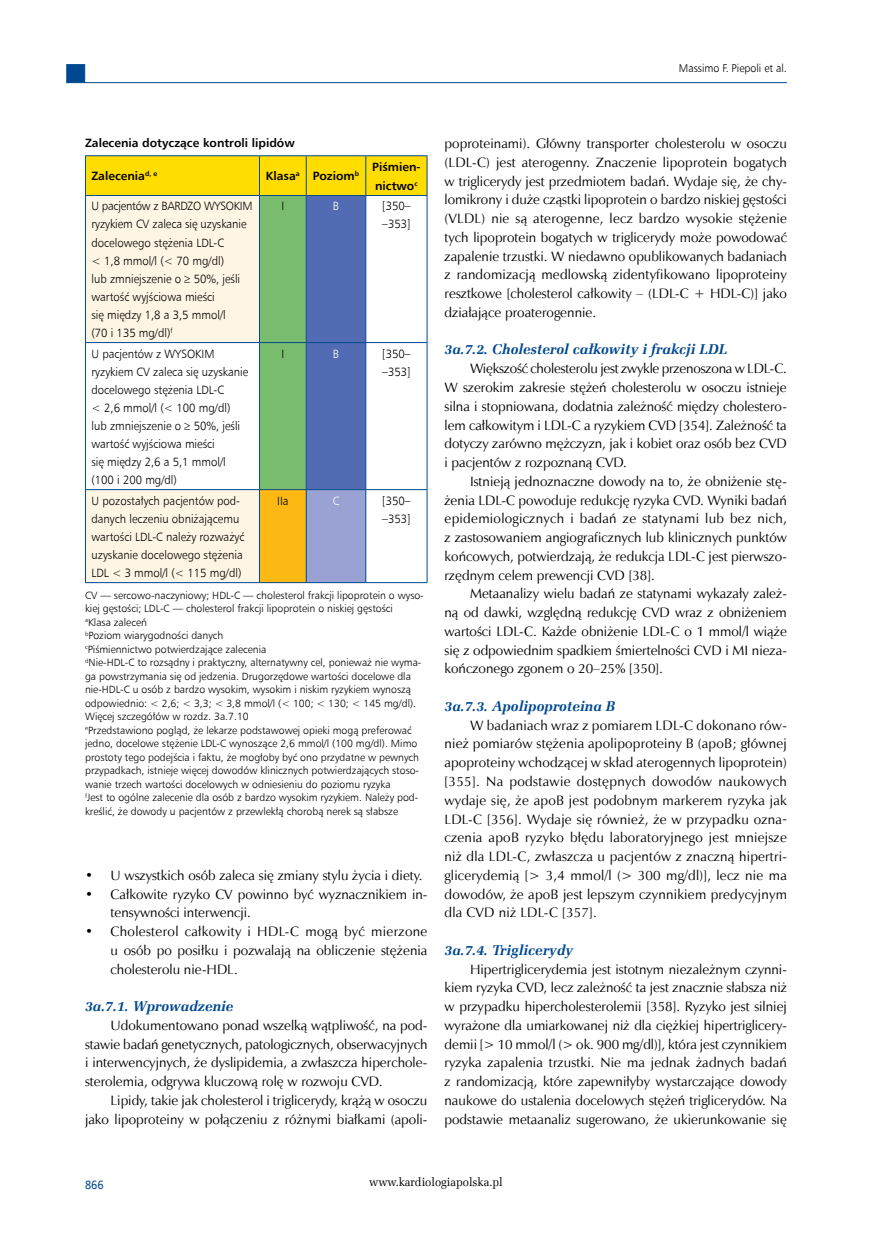
<style>
.page{position:relative;width:872px;height:1234px;background:#fff}
.page>*{position:absolute;margin:0;border:0;box-sizing:border-box;transform-origin:0 0}
.t1{font:italic 700 14.25px "Zapf Ellipt EU";color:#004990}
.t2{font:13.65px/18.8px "Zapf Humnst EU";color:#000;text-align:justify}
.t3{font:12px/18px "Humnst 777 Lt EU";color:#000;scale:.95 1}
.t4{font:700 12px/18.8px "Humnst 777 EU";color:#000}
.t5{font:12px "Zapf Ellipt EU";color:#000;scale:.95 1}
.t6{font:12px "Humnst 777 EU";color:#004990;scale:.9 1}
.t7{font:12px "Humnst 777 Lt EU";color:#fff;scale:.95 1}
.t8{font:11.25px "Humnst 777 Lt EU";color:#000;scale:.95 1}
.t9{font:10.5px/13.5px "Humnst 777 Lt EU";color:#000}
</style>
<div class="page">
<hr style="left:85px;top:82px;width:702px;height:1px;background:#004990">
<div style="left:66px;top:64px;width:19px;height:19px;background:#004990;border:1px solid #004990"></div>
<div style="left:86px;top:490px;width:173px;height:92px;background:#fff5e4"></div>
<svg style="left:86px;top:156px;width:341px;height:333px"></svg>
<div style="left:259px;top:489px;width:47px;height:93px;background:#fdb913"></div>
<div style="left:306px;top:489px;width:60px;height:93px;background:#99a2d2"></div>
<hr style="left:259px;top:156px;width:1px;height:39px;background:#004990">
<hr style="left:306px;top:156px;width:1px;height:39px;background:#004990">
<hr style="left:365px;top:156px;width:1px;height:39px;background:#004990">
<hr style="left:259px;top:342px;width:47px;height:1px;background:#004990">
<hr style="left:306px;top:342px;width:60px;height:1px;background:#004990">
<hr style="left:366px;top:342px;width:61px;height:1px;background:#004990">
<hr style="left:366px;top:489px;width:61px;height:1px;background:#004990">
<hr style="left:427px;top:196px;width:1px;height:146px;background:#004990">
<hr style="left:85px;top:343px;width:1px;height:146px;background:#004990">
<hr style="left:427px;top:343px;width:1px;height:146px;background:#004990">
<hr style="left:427px;top:490px;width:1px;height:92px;background:#004990">
<hr style="left:366px;top:582px;width:61px;height:1px;background:#004990">
<hr style="left:85px;top:155px;width:174px;height:1px;background:#004990">
<hr style="left:85px;top:156px;width:1px;height:39px;background:#004990">
<hr style="left:259px;top:155px;width:47px;height:1px;background:#004990">
<hr style="left:306px;top:155px;width:60px;height:1px;background:#004990">
<hr style="left:366px;top:155px;width:61px;height:1px;background:#004990">
<hr style="left:427px;top:156px;width:1px;height:39px;background:#004990">
<hr style="left:366px;top:195px;width:61px;height:1px;background:#004990">
<hr style="left:259px;top:195px;width:47px;height:1px;background:#004990">
<hr style="left:259px;top:343px;width:1px;height:146px;background:#004990">
<hr style="left:259px;top:489px;width:47px;height:1px;background:#004990">
<hr style="left:259px;top:582px;width:47px;height:1px;background:#004990">
<hr style="left:306px;top:195px;width:60px;height:1px;background:#004990">
<hr style="left:306px;top:196px;width:1px;height:146px;background:#004990">
<hr style="left:365px;top:196px;width:1px;height:146px;background:#004990">
<hr style="left:306px;top:343px;width:1px;height:146px;background:#004990">
<hr style="left:365px;top:343px;width:1px;height:146px;background:#004990">
<hr style="left:306px;top:489px;width:60px;height:1px;background:#004990">
<hr style="left:306px;top:490px;width:1px;height:92px;background:#004990">
<hr style="left:365px;top:490px;width:1px;height:92px;background:#004990">
<hr style="left:306px;top:582px;width:60px;height:1px;background:#004990">
<hr style="left:85px;top:195px;width:174px;height:1px;background:#004990">
<hr style="left:85px;top:196px;width:1px;height:146px;background:#004990">
<hr style="left:259px;top:196px;width:1px;height:146px;background:#004990">
<hr style="left:85px;top:342px;width:174px;height:1px;background:#004990">
<hr style="left:85px;top:489px;width:174px;height:1px;background:#004990">
<hr style="left:85px;top:490px;width:1px;height:92px;background:#004990">
<hr style="left:259px;top:490px;width:1px;height:92px;background:#004990">
<hr style="left:85px;top:582px;width:174px;height:1px;background:#004990">
<p class="t8" style="left:679px;top:61px;width:115px">Massimo F. Piepoli et al.</p>
<p class="t4" style="left:85px;top:133px;width:211px">Zalecenia dotyczące kontroli lipidów</p>
<p class="t4" style="left:91px;top:166px;width:67px">Zalecenia<sup>d,</sup> <sup>e</sup></p>
<p class="t4" style="left:266px;top:166px;width:95px">Klasa<sup>a</sup> Poziom<sup>b</sup></p>
<p class="t4" style="left:372px;top:157px;width:50px">Piśmien&shy;nictwo<sup>c</sup></p>
<p class="t3" style="left:91px;top:197px;width:171px">U pacjentów z BARDZO WYSOKIM ryzykiem CV zaleca się uzyskanie docelowego stężenia LDL-C<br>&lt; 1,8 mmol/l (&lt; 70 mg/dl)<br>lub zmniejszenie o ≥ 50%, jeśli wartość wyjściowa mieści<br>się między 1,8 a 3,5 mmol/l<br>(70 i 135 mg/dl)<sup>f</sup></p>
<p class="t3" style="left:281px;top:197px;width:4px">I</p>
<p class="t7" style="left:333px;top:199px;width:8px">B</p>
<p class="t3" style="left:382px;top:197px;width:31px">[350– –353]</p>
<p class="t3" style="left:91px;top:344px;width:167px">U pacjentów z WYSOKIM ryzykiem CV zaleca się uzyskanie docelowego stężenia LDL-C<br>&lt; 2,6 mmol/l (&lt; 100 mg/dl) lub zmniejszenie o ≥ 50%, jeśli wartość wyjściowa mieści<br>się między 2,6 a 5,1 mmol/l (100 i 200 mg/dl)</p>
<p class="t3" style="left:281px;top:344px;width:4px">I</p>
<p class="t7" style="left:333px;top:346px;width:8px">B</p>
<p class="t3" style="left:382px;top:344px;width:31px">[350– –353]</p>
<p class="t3" style="left:91px;top:491px;width:163px">U pozostałych pacjentów pod&shy;danych leczeniu obniżającemu wartości LDL-C należy rozważyć uzyskanie docelowego stężenia<br>LDL &lt; 3 mmol/l (&lt; 115 mg/dl)</p>
<p class="t3" style="left:277px;top:491px;width:13px">IIa</p>
<p class="t7" style="left:333px;top:493px;width:8px">C</p>
<p class="t3" style="left:382px;top:491px;width:31px">[350– –353]</p>
<p class="t9" style="left:85px;top:588px;width:340px">CV — sercowo-naczyniowy; HDL-C — cholesterol frakcji lipoprotein o wyso&shy;kiej gęstości; LDL-C — cholesterol frakcji lipoprotein o niskiej gęstości<br><sup>a</sup>Klasa zaleceń<br><sup>b</sup>Poziom wiarygodności danych<br><sup>c</sup>Piśmiennictwo potwierdzające zalecenia<br><sup>d</sup>Nie-HDL-C to rozsądny i praktyczny, alternatywny cel, ponieważ nie wyma&shy;ga powstrzymania się od jedzenia. Drugorzędowe wartości docelowe dla nie-HDL-C u osób z bardzo wysokim, wysokim i niskim ryzykiem wynoszą odpowiednio: &lt; 2,6; &lt; 3,3; &lt; 3,8 mmol/l (&lt; 100; &lt; 130; &lt; 145 mg/dl).<br>Więcej szczegółów w rozdz. 3a.7.10<br><sup>e</sup>Przedstawiono pogląd, że lekarze podstawowej opieki mogą preferować jedno, docelowe stężenie LDL-C wynoszące 2,6 mmol/l (100 mg/dl). Mimo prostoty tego podejścia i faktu, że mogłoby być ono przydatne w pewnych przypadkach, istnieje więcej dowodów klinicznych potwierdzających stoso&shy;wanie trzech wartości docelowych w odniesieniu do poziomu ryzyka<br><sup>f</sup>Jest to ogólne zalecenie dla osób z bardzo wysokim ryzykiem. Należy pod&shy;kreślić, że dowody u pacjentów z przewlekłą chorobą nerek są słabsze</p>
<p class="t2" style="left:85px;top:865px;width:339px">• U wszystkich osób zaleca się zmiany stylu życia i diety.</p>
<p class="t2" style="left:111px;top:884px;width:318px;text-indent:-26px">• Całkowite ryzyko CV powinno być wyznacznikiem in&shy;tensywności interwencji.</p>
<p class="t2" style="left:111px;top:921px;width:318px;text-indent:-26px">• Cholesterol całkowity i HDL-C mogą być mierzone u osób po posiłku i pozwalają na obliczenie stężenia cholesterolu nie-HDL.</p>
<p class="t1" style="left:85px;top:997px;width:150px">3a.7.1. Wprowadzenie</p>
<p class="t2" style="left:85px;top:1015px;width:344px;text-indent:25px">Udokumentowano ponad wszelką wątpliwość, na pod&shy;stawie badań genetycznych, patologicznych, obserwacyjnych i interwencyjnych, że dyslipidemia, a zwłaszcza hiperchole&shy;sterolemia, odgrywa kluczową rolę w rozwoju CVD.</p>
<p class="t2" style="left:85px;top:1090px;width:344px;text-align:right">Lipidy, takie jak cholesterol i triglicerydy, krążą w osoczu jako lipoproteiny w połączeniu z różnymi białkami (apoli-</p>
<p class="t2" style="left:444px;top:134px;width:344px">poproteinami). Główny transporter cholesterolu w osoczu (LDL-C) jest aterogenny. Znaczenie lipoprotein bogatych w triglicerydy jest przedmiotem badań. Wydaje się, że chy&shy;lomikrony i duże cząstki lipoprotein o bardzo niskiej gęstości (VLDL) nie są aterogenne, lecz bardzo wysokie stężenie tych lipoprotein bogatych w triglicerydy może powodować zapalenie trzustki. W niedawno opublikowanych badaniach z randomizacją medlowską zidentyfikowano lipoproteiny resztkowe [cholesterol całkowity – (LDL-C + HDL-C)] jako działające proaterogennie.</p>
<p class="t1" style="left:444px;top:341px;width:284px">3a.7.2. Cholesterol całkowity i frakcji LDL</p>
<p class="t2" style="left:444px;top:359px;width:344px;text-indent:26px">Większość cholesterolu jest zwykle przenoszona w LDL-C.<br>W szerokim zakresie stężeń cholesterolu w osoczu istnieje silna i stopniowana, dodatnia zależność między cholestero&shy;lem całkowitym i LDL-C a ryzykiem CVD [354]. Zależność ta dotyczy zarówno mężczyzn, jak i kobiet oraz osób bez CVD i pacjentów z rozpoznaną CVD.</p>
<p class="t2" style="left:444px;top:471px;width:344px;text-indent:25px">Istnieją jednoznaczne dowody na to, że obniżenie stę&shy;żenia LDL-C powoduje redukcję ryzyka CVD. Wyniki badań epidemiologicznych i badań ze statynami lub bez nich, z zastosowaniem angiograficznych lub klinicznych punktów końcowych, potwierdzają, że redukcja LDL-C jest pierwszo&shy;rzędnym celem prewencji CVD [38].</p>
<p class="t2" style="left:444px;top:584px;width:344px;text-indent:25px">Metaanalizy wielu badań ze statynami wykazały zależ&shy;ną od dawki, względną redukcję CVD wraz z obniżeniem wartości LDL-C. Każde obniżenie LDL-C o 1 mmol/l wiąże się z odpowiednim spadkiem śmiertelności CVD i MI nieza&shy;kończonego zgonem o 20–25% [350].</p>
<p class="t1" style="left:444px;top:697px;width:172px">3a.7.3. Apolipoproteina B</p>
<p class="t2" style="left:444px;top:715px;width:344px;text-indent:26px">W badaniach wraz z pomiarem LDL-C dokonano rów&shy;nież pomiarów stężenia apolipoproteiny B (apoB; głównej apoproteiny wchodzącej w skład aterogennych lipoprotein) [355]. Na podstawie dostępnych dowodów naukowych wydaje się, że apoB jest podobnym markerem ryzyka jak LDL-C [356]. Wydaje się również, że w przypadku ozna&shy;czenia apoB ryzyko błędu laboratoryjnego jest mniejsze niż dla LDL-C, zwłaszcza u pacjentów z znaczną hipertri&shy;glicerydemią [&gt; 3,4 mmol/l (&gt; 300 mg/dl)], lecz nie ma dowodów, że apoB jest lepszym czynnikiem predycyjnym dla CVD niż LDL-C [357].</p>
<p class="t1" style="left:444px;top:940px;width:130px">3a.7.4. Triglicerydy</p>
<p class="t2" style="left:444px;top:959px;width:344px;text-indent:26px">Hipertriglicerydemia jest istotnym niezależnym czynni&shy;kiem ryzyka CVD, lecz zależność ta jest znacznie słabsza niż w przypadku hipercholesterolemii [358]. Ryzyko jest silniej wyrażone dla umiarkowanej niż dla ciężkiej hipertriglicery&shy;demii [&gt; 10 mmol/l (&gt; ok. 900 mg/dl)], która jest czynnikiem ryzyka zapalenia trzustki. Nie ma jednak żadnych badań z randomizacją, które zapewniłyby wystarczające dowody naukowe do ustalenia docelowych stężeń triglicerydów. Na podstawie metaanaliz sugerowano, że ukierunkowanie się</p>
<p class="t6" style="left:85px;top:1176px;width:22px">866</p>
<p class="t5" style="left:369px;top:1173px;width:142px">www.kardiologiapolska.pl</p>
</div>
